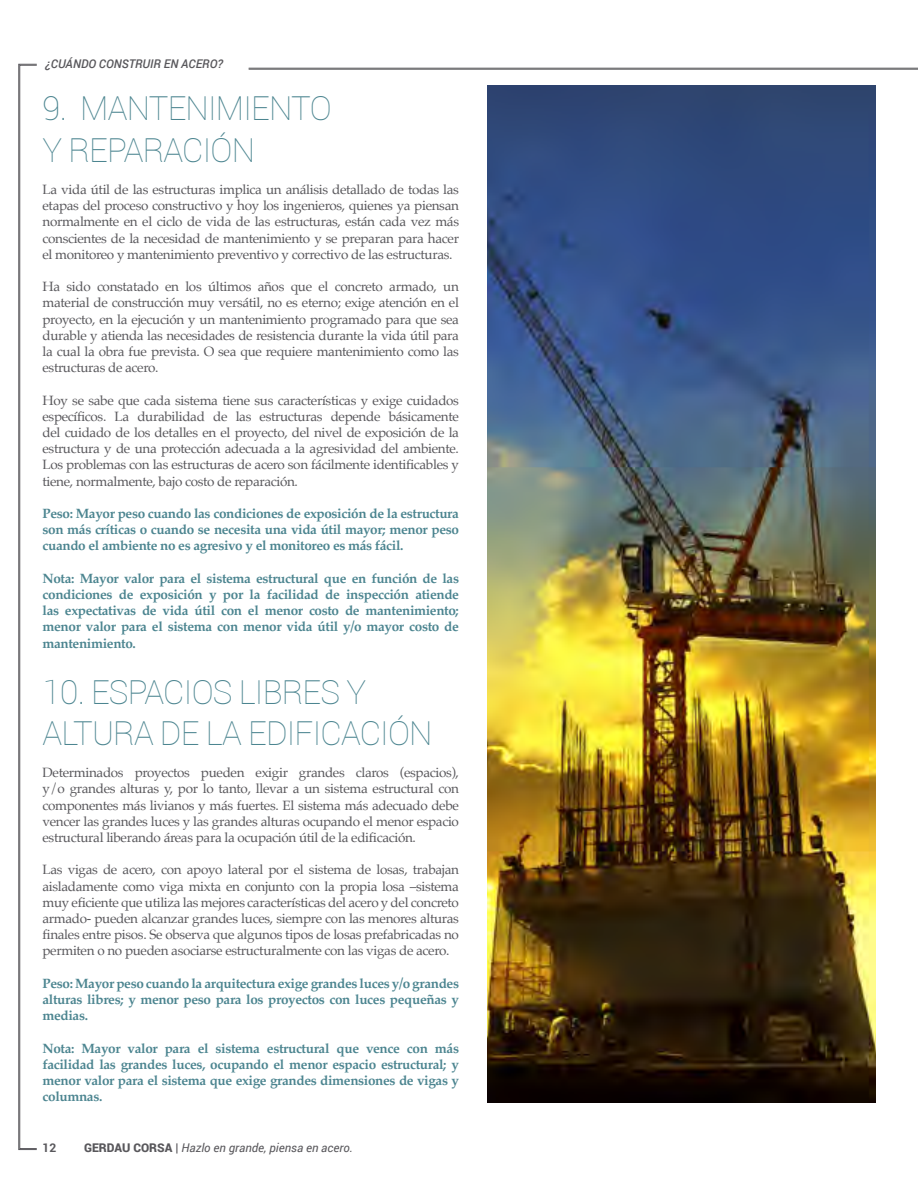
<style>
.page{position:relative;width:918px;height:1188px;background:#fff}
.page>*{position:absolute;margin:0;border:0;box-sizing:border-box;transform-origin:0 0}
.t1{font:100 33px/42px "Roboto";letter-spacing:-.025em;color:#4c8590}
.t2{font:13.5px/16.2px "Palatino";letter-spacing:-.025em;color:#59585c;text-align:justify}
.t3{font:700 13.5px/16.2px "Palatino";letter-spacing:-.025em;color:#4c8590;text-align:justify}
.t4{font:italic 12px "Roboto";color:#59585c}
.t5{font:italic 500 12px "Roboto";color:#59585c}
.t6{font:700 12px "Roboto";color:#59585c}
.s1{font-weight:900;font-style:normal}
</style>
<div class="page">
<hr style="left:249px;top:68px;width:669px;height:1px;background:#59585c">
<hr style="left:249px;top:69px;width:669px;height:1px;background:#59585c">
<svg style="left:18px;top:64px;width:19px;height:1086px"></svg>
<img style="left:487px;top:85px;width:388px;height:1018px">
<p class="t5" style="left:45px;top:55px;width:179px">¿CUÁNDO CONSTRUIR EN ACERO?</p>
<h1 class="t1" style="left:43px;top:86px;width:291px">9. MANTENIMIENTO<br>Y REPARACIÓN</h1>
<p class="t2" style="left:43px;top:181px;width:418px">La vida útil de las estructuras implica un análisis detallado de todas las etapas del proceso constructivo y hoy los ingenieros, quienes ya piensan normalmente en el ciclo de vida de las estructuras, están cada vez más conscientes de la necesidad de mantenimiento y se preparan para hacer el monitoreo y mantenimiento preventivo y correctivo de las estructuras.</p>
<p class="t2" style="left:43px;top:278px;width:418px">Ha sido constatado en los últimos años que el concreto armado, un material de construcción muy versátil, no es eterno; exige atención en el proyecto, en la ejecución y un mantenimiento programado para que sea durable y atienda las necesidades de resistencia durante la vida útil para la cual la obra fue prevista. O sea que requiere mantenimiento como las estructuras de acero.</p>
<p class="t2" style="left:43px;top:392px;width:418px">Hoy se sabe que cada sistema tiene sus características y exige cuidados específicos. La durabilidad de las estructuras depende básicamente del cuidado de los detalles en el proyecto, del nivel de exposición de la estructura y de una protección adecuada a la agresividad del ambiente.<br>Los problemas con las estructuras de acero son fácilmente identificables y tiene, normalmente, bajo costo de reparación.</p>
<p class="t3" style="left:43px;top:505px;width:418px">Peso: Mayor peso cuando las condiciones de exposición de la estructura son más críticas o cuando se necesita una vida útil mayor; menor peso cuando el ambiente no es agresivo y el monitoreo es más fácil.</p>
<p class="t3" style="left:43px;top:570px;width:418px">Nota: Mayor valor para el sistema estructural que en función de las condiciones de exposición y por la facilidad de inspección atiende las expectativas de vida útil con el menor costo de mantenimiento; menor valor para el sistema con menor vida útil y/o mayor costo de mantenimiento.</p>
<h1 class="t1" style="left:43px;top:671px;width:392px;line-height:40.5px">10. ESPACIOS LIBRES Y<br>ALTURA DE LA EDIFICACIÓN</h1>
<p class="t2" style="left:43px;top:764px;width:418px">Determinados proyectos pueden exigir grandes claros (espacios), y/o grandes alturas y, por lo tanto, llevar a un sistema estructural con componentes más livianos y más fuertes. El sistema más adecuado debe vencer las grandes luces y las grandes alturas ocupando el menor espacio estructural liberando áreas para la ocupación útil de la edificación.</p>
<p class="t2" style="left:43px;top:862px;width:418px">Las vigas de acero, con apoyo lateral por el sistema de losas, trabajan aisladamente como viga mixta en conjunto con la propia losa –sistema muy eficiente que utiliza las mejores características del acero y del concreto armado- pueden alcanzar grandes luces, siempre con las menores alturas finales entre pisos. Se observa que algunos tipos de losas prefabricadas no permiten o no pueden asociarse estructuralmente con las vigas de acero.</p>
<p class="t3" style="left:43px;top:975px;width:418px">Peso: Mayor peso cuando la arquitectura exige grandes luces y/o grandes alturas libres; y menor peso para los proyectos con luces pequeñas y medias.</p>
<p class="t3" style="left:43px;top:1040px;width:418px">Nota: Mayor valor para el sistema estructural que vence con más facilidad las grandes luces, ocupando el menor espacio estructural; y menor valor para el sistema que exige grandes dimensiones de vigas y columnas.</p>
<p class="t6" style="left:43px;top:1139px;width:15px">12</p>
<p class="t4" style="left:84px;top:1139px;width:270px"><span class="s1">GERDAU CORSA |</span> Hazlo en grande, piensa en acero.</p>
</div>
